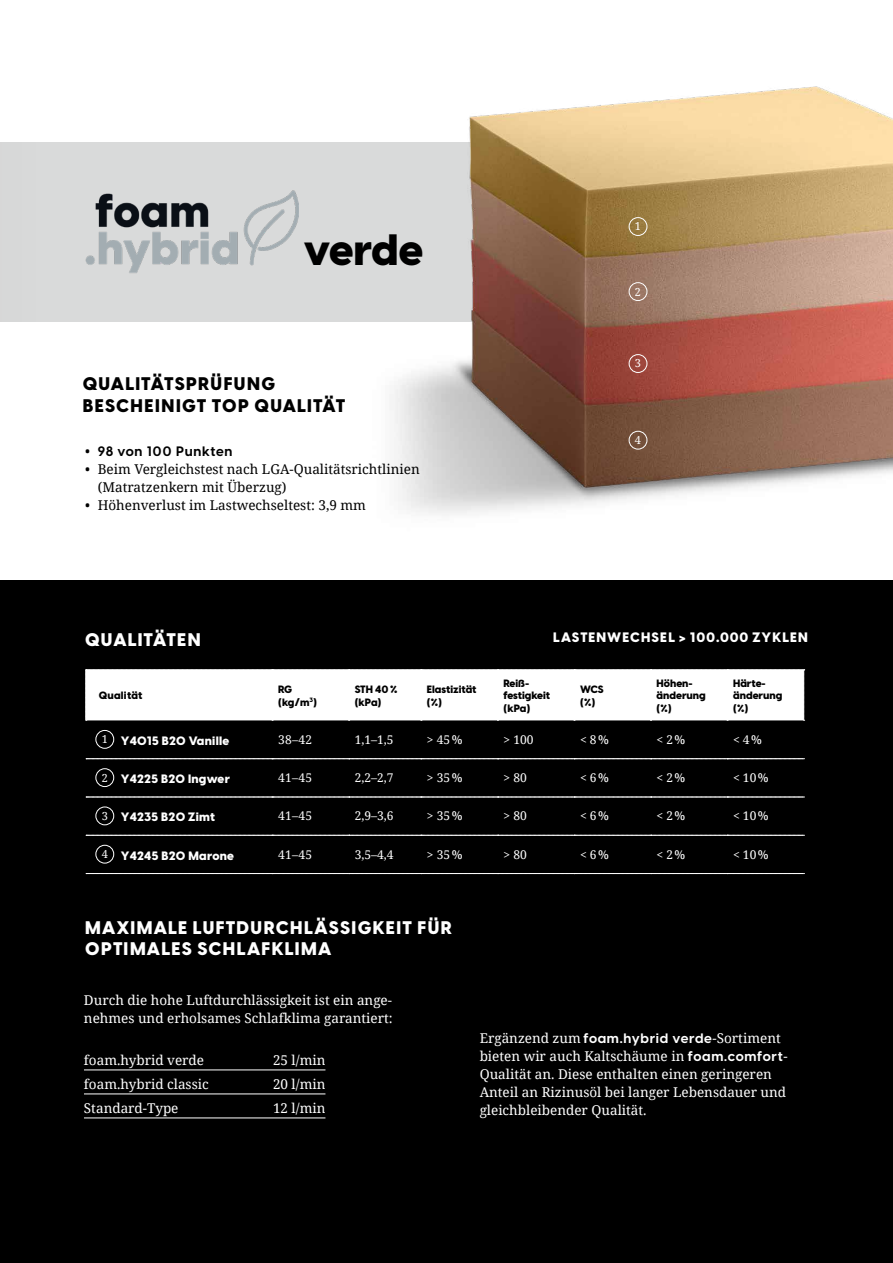
<style>
.page{position:relative;width:893px;height:1263px;background:#fff}
.page>*{position:absolute;margin:0;border:0;box-sizing:border-box;transform-origin:0 0}
.t1{font:800 43.2px "Visby CF";letter-spacing:-.01em;color:#000}
.t2{font:800 18px/21.6px "Visby CF";letter-spacing:.07em;color:#fff}
.t3{font:800 18px/21.6px "Visby CF";letter-spacing:.07em;color:#000}
.t4{font:13.5px/18px "Noto Serif";color:#fff}
.t5{font:13.5px/18px "Noto Serif";color:#000}
.t6{font:800 13.5px "Visby CF";letter-spacing:.08em;color:#fff}
.t7{font:700 13.5px "Visby CF";letter-spacing:.05em;color:#000}
.t8{font:12px "Noto Serif";color:#fff}
.t9{font:800 12px "Visby CF";letter-spacing:.025em;color:#fff}
.t10{font:11.1px "Noto Serif";color:#fff}
.t11{font:800 10.5px/12.6px "Visby CF";color:#000}
.t12{font:800 10.5px "Visby CF";letter-spacing:.025em;color:#000}
.s1{font-family:"Noto Serif";font-weight:400}
.s2{font-family:"Noto Serif";font-weight:400;font-size:11.1px}
.s3{font-family:"Visby CF";font-weight:700}
</style>
<div class="page">
<div style="left:0;top:143px;width:808px;height:178px;background:#d9dada"></div>
<div style="left:0;top:580px;width:893px;height:683px;background:#000"></div>
<img style="left:333px;top:86px;width:560px;height:429px">
<div style="left:629px;top:217px;width:18px;height:19px;border:1px solid #fff;border-radius:50%"></div>
<div style="left:629px;top:282px;width:18px;height:19px;border:1px solid #fff;border-radius:50%"></div>
<div style="left:629px;top:354px;width:18px;height:19px;border:1px solid #fff;border-radius:50%"></div>
<div style="left:629px;top:431px;width:18px;height:18px;border:1px solid #fff;border-radius:50%"></div>
<img style="left:85px;top:190px;width:213px;height:83px">
<hr style="left:84px;top:1069px;width:241px;height:1px;background:#fff">
<hr style="left:84px;top:1093px;width:241px;height:1px;background:#fff">
<hr style="left:84px;top:1117px;width:241px;height:1px;background:#fff">
<div style="left:86px;top:669px;width:719px;height:52px;background:#fff"></div>
<svg style="left:86px;top:758px;width:718px;height:1px"></svg>
<svg style="left:86px;top:797px;width:718px;height:1px"></svg>
<svg style="left:86px;top:835px;width:718px;height:1px"></svg>
<svg style="left:86px;top:873px;width:718px;height:1px"></svg>
<div style="left:96px;top:730px;width:18px;height:18px;border:1px solid #fff;border-radius:50%"></div>
<div style="left:96px;top:768px;width:18px;height:19px;border:1px solid #fff;border-radius:50%"></div>
<div style="left:96px;top:807px;width:18px;height:18px;border:1px solid #fff;border-radius:50%"></div>
<div style="left:96px;top:845px;width:18px;height:18px;border:1px solid #fff;border-radius:50%"></div>
<h1 class="t1" style="left:304px;top:221px;width:121px">verde</h1>
<h2 class="t3" style="left:83px;top:374px;width:264px">QUALITÄTSPRÜFUNG<br>BESCHEINIGT TOP QUALITÄT</h2>
<p class="t7" style="left:85px;top:443px;width:149px"><span class="s1">•</span> 98 von 100 Punkten</p>
<p class="t5" style="left:98px;top:460px;width:323px;text-indent:-13px">• Beim Vergleichstest nach LGA-Qualitätsrichtlinien (Matratzenkern mit Überzug)</p>
<p class="t5" style="left:85px;top:496px;width:282px">• Höhenverlust im Lastwechseltest: 3,9 mm</p>
<p class="t10" style="left:635px;top:219px;width:8px">1</p>
<p class="t10" style="left:635px;top:284px;width:8px">2</p>
<p class="t10" style="left:635px;top:356px;width:8px">3</p>
<p class="t10" style="left:635px;top:432px;width:8px">4</p>
<h2 class="t2" style="left:85px;top:629px;width:117px">QUALITÄTEN</h2>
<p class="t6" style="left:553px;top:629px;width:256px">LASTENWECHSEL &gt; 100.000 ZYKLEN</p>
<p class="t12" style="left:99px;top:689px;width:45px">Qualität</p>
<p class="t11" style="left:278px;top:683px;width:40px">RG (kg/m<sup>3</sup>)</p>
<p class="t11" style="left:355px;top:683px;width:44px">STH 40% (kPa)</p>
<p class="t11" style="left:427px;top:683px;width:51px">Elastizität (%)</p>
<p class="t11" style="left:503px;top:677px;width:48px">Reiß&shy;festigkeit (kPa)</p>
<p class="t11" style="left:580px;top:683px;width:25px">WCS (%)</p>
<p class="t11" style="left:657px;top:677px;width:51px">Höhen&shy;änderung (%)</p>
<p class="t11" style="left:733px;top:677px;width:51px">Härte&shy;änderung (%)</p>
<p class="t9" style="left:102px;top:732px;width:129px"><span class="s2">1</span> Y4015 B20 Vanille</p>
<p class="t8" style="left:278px;top:731px;width:36px">38–42</p>
<p class="t8" style="left:355px;top:731px;width:40px">1,1–1,5</p>
<p class="t8" style="left:427px;top:731px;width:37px">&gt; 45%</p>
<p class="t8" style="left:503px;top:731px;width:31px">&gt; 100</p>
<p class="t8" style="left:580px;top:731px;width:30px">&lt; 8%</p>
<p class="t8" style="left:657px;top:731px;width:30px">&lt; 2%</p>
<p class="t8" style="left:733px;top:731px;width:30px">&lt; 4%</p>
<p class="t9" style="left:102px;top:771px;width:130px"><span class="s2">2</span> Y4225 B20 Ingwer</p>
<p class="t8" style="left:278px;top:769px;width:36px">41–45</p>
<p class="t8" style="left:355px;top:769px;width:40px">2,2–2,7</p>
<p class="t8" style="left:427px;top:769px;width:37px">&gt; 35%</p>
<p class="t8" style="left:503px;top:769px;width:25px">&gt; 80</p>
<p class="t8" style="left:580px;top:769px;width:30px">&lt; 6%</p>
<p class="t8" style="left:657px;top:769px;width:30px">&lt; 2%</p>
<p class="t8" style="left:733px;top:769px;width:37px">&lt; 10%</p>
<p class="t9" style="left:102px;top:809px;width:115px"><span class="s2">3</span> Y4235 B20 Zimt</p>
<p class="t8" style="left:278px;top:808px;width:36px">41–45</p>
<p class="t8" style="left:355px;top:808px;width:40px">2,9–3,6</p>
<p class="t8" style="left:427px;top:808px;width:37px">&gt; 35%</p>
<p class="t8" style="left:503px;top:808px;width:25px">&gt; 80</p>
<p class="t8" style="left:580px;top:808px;width:30px">&lt; 6%</p>
<p class="t8" style="left:657px;top:808px;width:30px">&lt; 2%</p>
<p class="t8" style="left:733px;top:808px;width:37px">&lt; 10%</p>
<p class="t9" style="left:102px;top:847px;width:134px"><span class="s2">4</span> Y4245 B20 Marone</p>
<p class="t8" style="left:278px;top:846px;width:36px">41–45</p>
<p class="t8" style="left:355px;top:846px;width:40px">3,5–4,4</p>
<p class="t8" style="left:427px;top:846px;width:37px">&gt; 35%</p>
<p class="t8" style="left:503px;top:846px;width:25px">&gt; 80</p>
<p class="t8" style="left:580px;top:846px;width:30px">&lt; 6%</p>
<p class="t8" style="left:657px;top:846px;width:30px">&lt; 2%</p>
<p class="t8" style="left:733px;top:846px;width:37px">&lt; 10%</p>
<h2 class="t2" style="left:85px;top:917px;width:369px">MAXIMALE LUFTDURCHLÄSSIGKEIT FÜR<br>OPTIMALES SCHLAFKLIMA</h2>
<p class="t4" style="left:84px;top:991px;width:310px">Durch die hohe Luftdurchlässigkeit ist ein ange&shy;nehmes und erholsames Schlafklima garantiert:</p>
<p class="t4" style="left:84px;top:1051px;width:122px">foam.hybrid verde</p>
<p class="t4" style="left:273px;top:1051px;width:54px">25 l/min</p>
<p class="t4" style="left:84px;top:1075px;width:126px">foam.hybrid classic</p>
<p class="t4" style="left:273px;top:1075px;width:54px">20 l/min</p>
<p class="t4" style="left:84px;top:1099px;width:96px">Standard-Type</p>
<p class="t4" style="left:273px;top:1099px;width:54px">12 l/min</p>
<p class="t4" style="left:480px;top:1029px;width:309px">Ergänzend zum <span class="s3">foam.hybrid verde</span>-Sortiment bieten wir auch Kaltschäume in <span class="s3">foam.comfort</span>-Qualität an. Diese enthalten einen geringeren Anteil an Rizinusöl bei langer Lebensdauer und gleichbleibender Qualität.</p>
</div>
